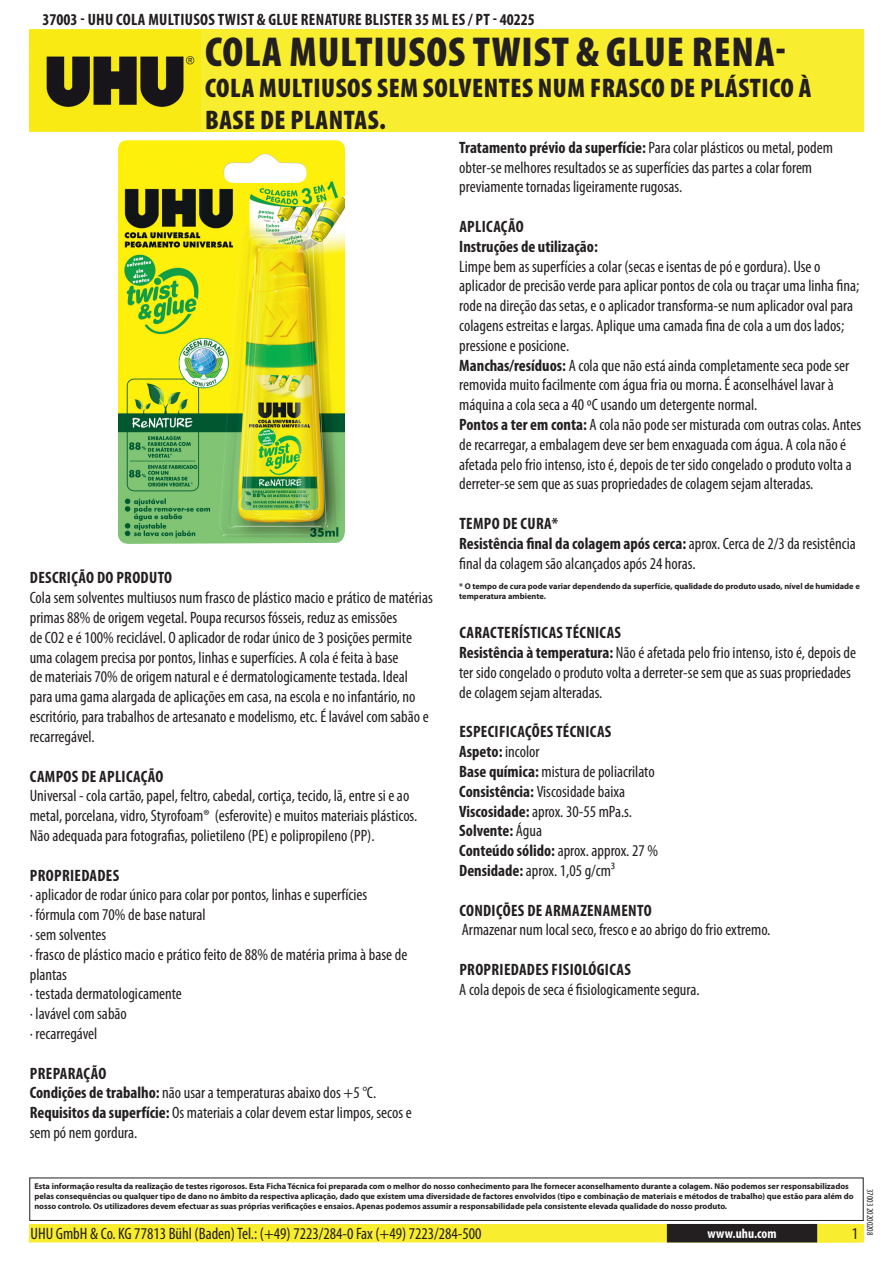
<style>
.page{position:relative;width:893px;height:1263px;background:#fff}
.page>*{position:absolute;margin:0;border:0;box-sizing:border-box;transform-origin:0 0}
.t1{font:900 condensed 42px "Myriad Pro";letter-spacing:.02em;color:#231f20}
.t2{font:900 condensed 27px/32.4px "Myriad Pro";letter-spacing:.02em;color:#231f20}
.t3{font:condensed 16.5px/19.8px "Myriad Pro";color:#231f20}
.t4{font:700 condensed 16.5px/19.8px "Myriad Pro";letter-spacing:.02em;color:#231f20}
.t5{font:700 condensed 13.5px "Myriad Pro";color:#fff}
.t6{font:condensed 9px "Myriad Pro";color:#231f20}
.t7{font:700 8.4px/10.1px "Myriad Pro";color:#231f20}
.s1{font-weight:700}
.s2{font-weight:400}
</style>
<div class="page">
<div style="left:30px;top:1225px;width:833px;height:17px;background:#f8ed2e"></div>
<div style="left:29px;top:1224px;width:835px;height:18px;border:2px solid #f8ed2e"></div>
<div style="left:816px;top:1224px;width:44px;height:18px;border:2px solid #f8ed2e"></div>
<div style="left:668px;top:1225px;width:148px;height:17px;background:#231f20"></div>
<div style="left:667px;top:1224px;width:150px;height:18px;border:2px solid #231f20"></div>
<div style="left:29px;top:1177px;width:835px;height:44px;border:1px solid #231f20"></div>
<div style="left:30px;top:30px;width:834px;height:102px;background:#f8ed2e"></div>
<img style="left:30px;top:31px;width:171px;height:100px">
<img style="left:118px;top:140px;width:227px;height:404px">
<p class="t4" style="left:43px;top:9px;width:494px">37003 - UHU Cola Multiusos twist &amp; glue ReNATURE Blister 35 ml ES / PT - 40225</p>
<h1 class="t1" style="left:205px;top:25px;width:582px">COLA MULTIUSOS TWIST &amp; GLUE RENA-</h1>
<h2 class="t2" style="left:205px;top:71px;width:608px">COLA MULTIUSOS SEM SOLVENTES NUM FRASCO DE PLÁSTICO À<br>BASE DE PLANTAS.</h2>
<p class="t4" style="left:30px;top:568px;width:144px">Descrição do produto</p>
<p class="t3" style="left:30px;top:588px;width:404px">Cola sem solventes multiusos num frasco de plástico macio e prático de matérias primas 88% de origem vegetal. Poupa recursos fósseis, reduz as emissões<br>de CO2 e é 100% reciclável. O aplicador de rodar único de 3 posições permite uma colagem precisa por pontos, linhas e superfícies. A cola é feita à base<br>de materiais 70% de origem natural e é dermatologicamente testada. Ideal para uma gama alargada de aplicações em casa, na escola e no infantário, no escritório, para trabalhos de artesanato e modelismo, etc. É lavável com sabão e recarregável.</p>
<p class="t4" style="left:30px;top:766px;width:135px">Campos de aplicação</p>
<p class="t3" style="left:30px;top:786px;width:389px">Universal - cola cartão, papel, feltro, cabedal, cortiça, tecido, lã, entre si e ao metal, porcelana, vidro, Styrofoam® (esferovite) e muitos materiais plásticos.<br>Não adequada para fotografias, polietileno (PE) e polipropileno (PP).</p>
<p class="t4" style="left:30px;top:865px;width:91px">Propriedades</p>
<p class="t3" style="left:30px;top:885px;width:379px">· aplicador de rodar único para colar por pontos, linhas e superfícies<br>· fórmula com 70% de base natural<br>· sem solventes<br>· frasco de plástico macio e prático feito de 88% de matéria prima à base de plantas<br>· testada dermatologicamente<br>· lavável com sabão<br>· recarregável</p>
<p class="t3" style="left:30px;top:1063px;width:384px"><span class="s1">Pr eparação<br>Condições de trabalho:</span> não usar a temperaturas abaixo dos +5 °C.<br><span class="s1">Requisitos da superfície:</span> Os materiais a colar devem estar limpos, secos e sem pó nem gordura.</p>
<p class="t3" style="left:459px;top:137px;width:375px"><span class="s1">Tratamento prévio da superfície:</span> Para colar plásticos ou metal, podem obter-se melhores resultados se as superfícies das partes a colar forem previamente tornadas ligeiramente rugosas.</p>
<p class="t4" style="left:459px;top:216px;width:140px">Ap licação<br>Instruções de utilização:</p>
<p class="t3" style="left:459px;top:256px;width:403px">Limpe bem as superfícies a colar (secas e isentas de pó e gordura). Use o aplicador de precisão verde para aplicar pontos de cola ou traçar uma linha fina; rode na direção das setas, e o aplicador transforma-se num aplicador oval para colagens estreitas e largas. Aplique uma camada fina de cola a um dos lados; pressione e posicione.<br><span class="s1">Manchas/resíduos:</span> A cola que não está ainda completamente seca pode ser removida muito facilmente com água fria ou morna. É aconselhável lavar à máquina a cola seca a 40 ºC usando um detergente normal.<br><span class="s1">Pontos a ter em conta:</span> A cola não pode ser misturada com outras colas. Antes de recarregar, a embalagem deve ser bem enxaguada com água. A cola não é afetada pelo frio intenso, isto é, depois de ter sido congelado o produto volta a derreter-se sem que as suas propriedades de colagem sejam alteradas.</p>
<p class="t3" style="left:459px;top:513px;width:398px"><span class="s1">Tempo de cura*<br>Resistência final da colagem após cerca:</span> aprox. Cerca de 2/3 da resistência final da colagem são alcançados após 24 horas.</p>
<p class="t7" style="left:459px;top:581px;width:402px">* O tempo de cura pode variar dependendo da superfície, qualidade do produto usado, nível de humidade e temperatura ambiente.</p>
<p class="t3" style="left:459px;top:623px;width:398px"><span class="s1">Características técn icas<br>Resistência à temperatura:</span> Não é afetada pelo frio intenso, isto é, depois de ter sido congelado o produto volta a derreter-se sem que as suas propriedades de colagem sejam alteradas.</p>
<p class="t4" style="left:459px;top:722px;width:200px">Especificações técn icas<br>Aspeto: <span class="s2">incolor<br></span>Base química: <span class="s2">mistura de poliacrilato<br></span>Consistência: <span class="s2">Viscosidade baixa<br></span>Viscosidade: <span class="s2">aprox. 30-55 mPa.s.<br></span>Solvente: <span class="s2">Água<br></span>Conteúdo sólido: <span class="s2">aprox. approx. 27 %<br></span>Densidade: <span class="s2">aprox. 1,05 g/cm³</span></p>
<p class="t4" style="left:459px;top:900px;width:194px">Condições de armazenamento</p>
<p class="t3" style="left:462px;top:920px;width:310px">Armazenar num local seco, fresco e ao abrigo do frio extremo.</p>
<p class="t4" style="left:459px;top:959px;width:173px">Propriedades fisiológicas</p>
<p class="t3" style="left:459px;top:979px;width:242px">A cola depois de seca é fisiologicamente segura.</p>
<p class="t7" style="left:34px;top:1181px;width:821px">Esta informação resulta da realização de testes rigorosos. Esta Ficha Técnica foi preparada com o melhor do nosso conhecimento para lhe fornecer aconselhamento durante a colagem. Não podemos ser responsabilizados pelas consequências ou qualquer tipo de dano no âmbito da respectiva aplicação, dado que existem uma diversidade de factores envolvidos (tipo e combinação de materiais e métodos de trabalho) que estão para além do nosso controlo. Os utilizadores devem efectuar as suas próprias verificações e ensaios. Apenas podemos assumir a responsabilidade pela consistente elevada qualidade do nosso produto.</p>
<p class="t3" style="left:31px;top:1224px;width:453px">UHU GmbH &amp; Co. KG 77813 Bühl (Baden) Tel.: (+49) 7223/284-0 Fax (+49) 7223/284-500</p>
<p class="t5" style="left:707px;top:1225px;width:71px">www.uhu.com</p>
<p class="t3" style="left:852px;top:1224px;width:8px">1</p>
<p class="t6" style="left:875px;top:1189px;width:48px;rotate:90deg">37003 20200208</p>
</div>
